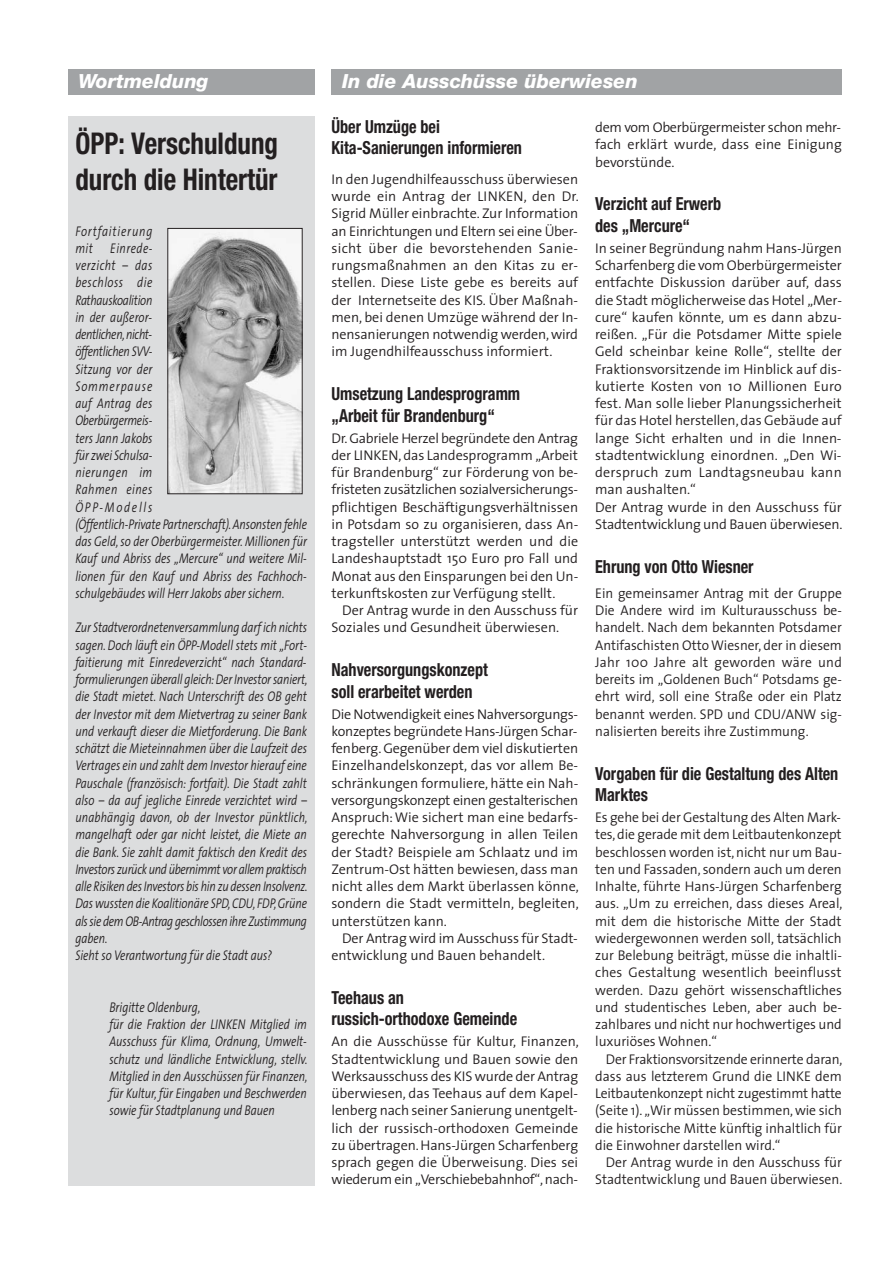
<style>
.page{position:relative;width:893px;height:1263px;background:#fff}
.page>*{position:absolute;margin:0;border:0;box-sizing:border-box;transform-origin:0 0}
.t1{font:700 condensed 30px/36px "Helvetica Neue";color:#231f20;scale:.9 1}
.t2{font:italic 800 19.5px "Helvetica Neue";color:#fff}
.t3{font:700 condensed 18px/21.6px "Helvetica Neue";color:#231f20;scale:.9 1}
.t4{font:300 14.1px/17.2px "The Sans";color:#231f20;text-align:justify}
.t5{font:italic 300 14.1px/17.2px "The Sans";color:#231f20;scale:.8 1}
.t6{font:300 14.1px/17.2px "The Sans";color:#231f20;text-align:justify;scale:.96 1}
</style>
<div class="page">
<div style="left:68px;top:69px;width:246px;height:26px;background:#a1a3a5"></div>
<div style="left:68px;top:116px;width:246px;height:1070px;background:#dcddde"></div>
<img style="left:169px;top:230px;width:132px;height:262px">
<div style="left:167px;top:228px;width:136px;height:266px;border:1px solid #231f20"></div>
<div style="left:331px;top:69px;width:511px;height:26px;background:#a1a3a5"></div>
<h2 class="t2" style="left:78px;top:74px;width:132px">Wortmeldung</h2>
<h1 class="t1" style="left:75px;top:128px;width:227px">ÖPP: Verschuldung durch die Hintertür</h1>
<p class="t5" style="left:75px;top:224px;width:291px">Fortfaitierung<br>mit Einrede -<br>verzicht – das<br>beschloss die<br>Rathauskoalition<br>in der außeror-<br>dentlichen, nicht-<br>öffentlichen SVV-<br>Sitzung vor der<br>Sommerpause<br>auf Antrag des<br>Oberbürgermeis-<br>ters Jann Jakobs<br>für zwei Schulsa-<br>nierungen im<br>Rahmen eines<br>ÖPP-Modells<br>(Öffentlich-Private Partnerschaft). Ansonsten fehle das Geld, so der Oberbürgermeister. Millionen für<br>Kauf und Abriss des „Mercure“ und weitere Mil&shy;lionen für den Kauf und Abriss des Fachhoch&shy;schulgebäudes will Herr Jakobs aber sichern.</p>
<p class="t5" style="left:75px;top:620px;width:292px">Zur Stadtverordnetenversammlung darf ich nichts sagen. Doch läuft ein ÖPP-Modell stets mit „Fort&shy;faitierung mit Einredeverzicht“ nach Standard&shy;formulierungen überall gleich: Der Investor saniert, die Stadt mietet. Nach Unterschrift des OB geht der Investor mit dem Mietvertrag zu seiner Bank und verkauft dieser die Mietforderung. Die Bank schätzt die Mieteinnahmen über die Laufzeit des Vertrages ein und zahlt dem Investor hierauf eine Pauschale (französisch: fortfait). Die Stadt zahlt also – da auf jegliche Einrede verzichtet wird – unabhängig davon, ob der Investor pünktlich, mangelhaft oder gar nicht leistet, die Miete an die Bank. Sie zahlt damit faktisch den Kredit des Investors zurück und übernimmt vor allem praktisch alle Risiken des Investors bis hin zu dessen Insolvenz.<br>Das wussten die Koalitionäre SPD, CDU, FDP, Grüne als sie dem OB-Antrag geschlossen ihre Zustimmung gaben.<br>Sieht so Verantwortung für die Stadt aus?</p>
<p class="t5" style="left:109px;top:1000px;width:249px">Brigitte Oldenburg,<br>für die Fraktion der LINKEN Mitglied im Ausschuss für Klima, Ordnung, Umwelt&shy;schutz und ländliche Entwicklung, stellv.<br>Mitglied in den Ausschüssen für Finanzen, für Kultur, für Eingaben und Beschwerden sowie für Stadtplanung und Bauen</p>
<h2 class="t2" style="left:342px;top:74px;width:297px">In die Ausschüsse überwiesen</h2>
<p class="t3" style="left:331px;top:117px;width:213px">Über Umzüge bei<br>Kita-Sanierungen informieren</p>
<p class="t4" style="left:331px;top:172px;width:249px">In den Jugendhilfeausschuss überwiesen wurde ein Antrag der LINKEN, den Dr.<br>Sigrid Müller einbrachte. Zur Information an Einrichtungen und Eltern sei eine Über&shy;sicht über die bevorstehenden Sanie&shy;rungsmaßnahmen an den Kitas zu er&shy;stellen. Diese Liste gebe es bereits auf der Internetseite des KIS. Über Maßnah&shy;men, bei denen Umzüge während der In&shy;nensanierungen notwendig werden, wird im Jugendhilfeausschuss informiert.</p>
<p class="t3" style="left:331px;top:384px;width:211px">Umsetzung Landesprogramm „Arbeit für Brandenburg“</p>
<p class="t4" style="left:331px;top:431px;width:248px">Dr. Gabriele Herzel begründete den Antrag der LINKEN, das Landesprogramm „Arbeit für Brandenburg“ zur Förderung von be&shy;fristeten zusätzlichen sozialversicherungs&shy;pflichtigen Beschäftigungsverhältnissen in Potsdam so zu organisieren, dass An&shy;tragsteller unterstützt werden und die Landeshauptstadt 150 Euro pro Fall und Monat aus den Einsparungen bei den Un&shy;terkunftskosten zur Verfügung stellt.</p>
<p class="t4" style="left:331px;top:603px;width:248px;text-indent:11px">Der Antrag wurde in den Ausschuss für<br>Soziales und Gesundheit überwiesen.</p>
<p class="t3" style="left:331px;top:660px;width:175px">Nahversorgungskonzept soll erarbeitet werden</p>
<p class="t4" style="left:331px;top:707px;width:249px">Die Notwendigkeit eines Nahversorgungs&shy;konzeptes begründete Hans-Jürgen Schar&shy;fenberg. Gegenüber dem viel diskutierten Einzelhandelskonzept, das vor allem Be&shy;schränkungen formuliere, hätte ein Nah&shy;versorgungskonzept einen gestalterischen Anspruch: Wie sichert man eine bedarfs&shy;gerechte Nahversorgung in allen Teilen der Stadt? Beispiele am Schlaatz und im Zentrum-Ost hätten bewiesen, dass man nicht alles dem Markt überlassen könne, sondern die Stadt vermitteln, begleiten, unterstützen kann.</p>
<p class="t4" style="left:331px;top:931px;width:248px;text-indent:11px">Der Antrag wird im Ausschuss für Stadt&shy;entwicklung und Bauen behandelt.</p>
<p class="t3" style="left:331px;top:988px;width:208px">Teehaus an russich-orthodoxe Gemeinde</p>
<p class="t4" style="left:331px;top:1034px;width:249px">An die Ausschüsse für Kultur, Finanzen, Stadtentwicklung und Bauen sowie den Werksausschuss des KIS wurde der Antrag überwiesen, das Teehaus auf dem Kapel&shy;lenberg nach seiner Sanierung unentgelt&shy;lich der russisch-orthodoxen Gemeinde zu übertragen. Hans-Jürgen Scharfenberg sprach gegen die Überweisung. Dies sei wiederum ein „Verschiebebahnhof“, nach-</p>
<p class="t4" style="left:595px;top:120px;width:248px">dem vom Oberbürgermeister schon mehr&shy;fach erklärt wurde, dass eine Einigung bevorstünde.</p>
<p class="t3" style="left:595px;top:195px;width:142px">Verzicht auf Erwerb des „Mercure“</p>
<p class="t4" style="left:595px;top:241px;width:249px;text-align:left">In seiner Begründung nahm Hans-Jürgen Scharfenberg die vom Oberbürgermeister entfachte Diskussion darüber auf, dass die Stadt möglicherweise das Hotel „Mer&shy;cure“ kaufen könnte, um es dann abzu&shy;reißen. „Für die Potsdamer Mitte spiele Geld scheinbar keine Rolle“, stellte der Fraktionsvorsitzende im Hinblick auf dis&shy;kutierte Kosten von 10 Millionen Euro fest. Man solle lieber Planungssicherheit für das Hotel herstellen, das Gebäude auf lange Sicht erhalten und in die Innen&shy;stadtentwicklung einordnen. „Den Wi&shy;derspruch zum Landtagsneubau kann man aushalten.“<br>Der Antrag wurde in den Ausschuss für Stadtentwicklung und Bauen überwiesen.</p>
<p class="t3" style="left:595px;top:557px;width:178px">Ehrung von Otto Wiesner</p>
<p class="t6" style="left:595px;top:586px;width:258px">Ein gemeinsamer Antrag mit der Gruppe Die Andere wird im Kulturausschuss be&shy;handelt. Nach dem bekannten Potsdamer Antifaschisten Otto Wiesner, der in diesem Jahr 100 Jahre alt geworden wäre und bereits im „Goldenen Buch“ Potsdams ge&shy;ehrt wird, soll eine Straße oder ein Platz benannt werden. SPD und CDU/ANW sig&shy;nalisierten bereits ihre Zustimmung.</p>
<p class="t3" style="left:595px;top:764px;width:272px">Vorgaben für die Gestaltung des Alten<br>Marktes</p>
<p class="t4" style="left:595px;top:810px;width:249px">Es gehe bei der Gestaltung des Alten Mark&shy;tes, die gerade mit dem Leitbautenkonzept beschlossen worden ist, nicht nur um Bau&shy;ten und Fassaden, sondern auch um deren Inhalte, führte Hans-Jürgen Scharfenberg aus. „Um zu erreichen, dass dieses Areal, mit dem die historische Mitte der Stadt wiedergewonnen werden soll, tatsächlich zur Belebung beiträgt, müsse die inhaltli&shy;ches Gestaltung wesentlich beeinflusst werden. Dazu gehört wissenschaftliches und studentisches Leben, aber auch be&shy;zahlbares und nicht nur hochwertiges und luxuriöses Wohnen.“</p>
<p class="t4" style="left:595px;top:1052px;width:249px;text-indent:11px">Der Fraktionsvorsitzende erinnerte daran, dass aus letzterem Grund die LINKE dem Leitbautenkonzept nicht zugestimmt hatte (Seite 1). „Wir müssen bestimmen, wie sich die historische Mitte künftig inhaltlich für die Einwohner darstellen wird.“</p>
<p class="t4" style="left:595px;top:1155px;width:249px;text-align:right">Der Antrag wurde in den Ausschuss für<br>Stadtentwicklung und Bauen überwiesen.</p>
</div>
